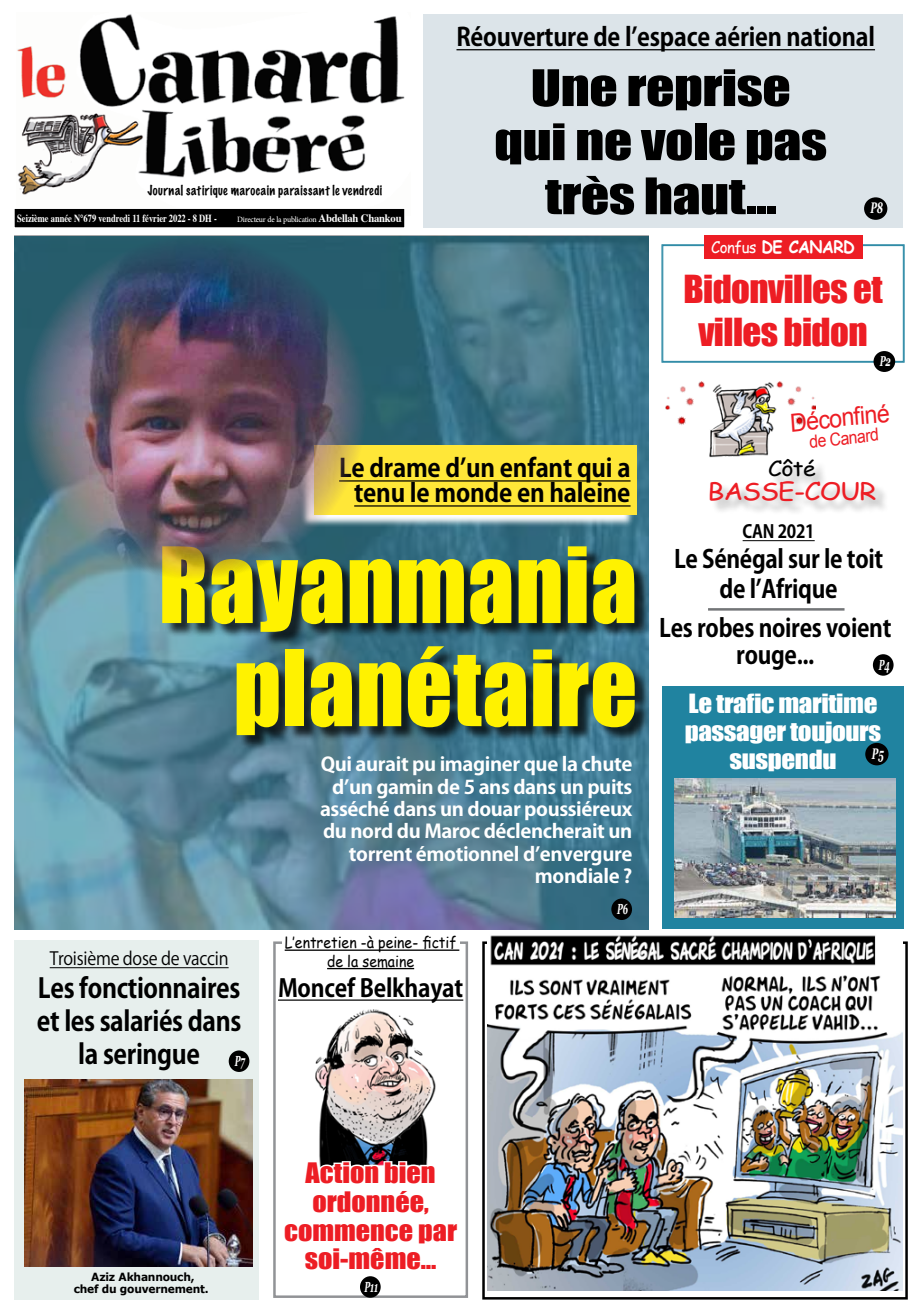
<style>
.page{position:relative;width:922px;height:1312px;background:#fff}
.page>*{position:absolute;margin:0;border:0;box-sizing:border-box;transform-origin:0 0}
.t1{font:97px/103px "Impact";letter-spacing:.01em;color:#fff200;text-align:right;scale:.95 1}
.t2{font:46.5px/54px "Impact";letter-spacing:-.01em;color:#000;text-align:center;scale:1.2 1}
.t3{font:35.5px/42.5px "Impact";letter-spacing:-.015em;color:#ed1d24;text-align:center;scale:1.04 1}
.t4{font:700 27px/32.9px "Koz Go Pr 6 N";letter-spacing:-.015em;color:#000;text-align:center;scale:.92 1}
.t5{font:25.88px/28.8px "Impact";color:#ed1d24;text-align:center;scale:1.09 1}
.t6{font:700 25px/25px "Koz Go Pr 6 N";letter-spacing:-.01em;color:#000;text-align:right;scale:.96 1}
.t7{font:700 25px "Koz Go Pr 6 N";letter-spacing:-.01em;color:#000;scale:.93 1}
.t8{font:24.88px "Arial";color:#ed1d24;scale:.93 1}
.t9{font:700 24.75px/26.2px "Koz Go Pr 6 N";letter-spacing:-.015em;color:#000;text-align:center;scale:.92 1}
.t10{font:700 24.38px "Koz Go Pr 6 N";letter-spacing:-.01em;color:#000;scale:.93 1}
.t11{font:24.25px/27.6px "Impact";letter-spacing:-.015em;color:#fff;text-align:center;scale:1.11 1}
.t12{font:24.12px "Comic Sans MS";letter-spacing:-.03em;color:#ed1d24;scale:1.11 1}
.t13{font:20.62px "Comic Sans MS";color:#000;scale:1.11 1}
.t14{font:700 18.75px/22.2px "Koz Go Pr 6 N";letter-spacing:-.02em;color:#fff;text-align:right;scale:1.06 1}
.t15{font:18px "Koz Go Pr 6 N";letter-spacing:-.015em;color:#000;scale:.92 1}
.t16{font:700 18px "Koz Go Pr 6 N";letter-spacing:-.015em;color:#000;scale:.92 1}
.t17{font:17.62px "Arial";color:#ed1d24;scale:.89 1}
.t18{font:700 17px "Comic Sans MS";letter-spacing:-.03em;color:#fff;scale:.95 1}
.t19{font:15.5px/18.4px "Comic Sans MS";color:#000;text-align:center;scale:.91 1}
.t20{font:italic 700 15.25px "Georgia";color:#fff;scale:.59 1}
.t21{font:italic 700 14.62px "Georgia";color:#fff;scale:.55 1}
.t22{font:italic 700 14.25px "Georgia";color:#fff;scale:.59 1}
.t23{font:100 12.62px "Marker Felt";letter-spacing:.045em;color:#000;scale:.93 1}
.t24{font:11.38px "Adobe Arabic";letter-spacing:-.02em;color:#fff;scale:.94 1}
.t25{font:700 11.25px/12.5px "Verdana";letter-spacing:-.02em;color:#000;text-align:center;scale:.95 1}
.t26{font:700 10.88px "Times";color:#fff;scale:.78 1}
.s1{font-family:"Times";font-weight:700}
.s2{font-weight:400;font-size:15.75px}
</style>
<div class="page">
<img style="left:315px;top:1009px;width:121px;height:129px">
<img style="left:17px;top:14px;width:388px;height:201px">
<div style="left:14px;top:208px;width:390px;height:20px;background:#000"></div>
<div style="left:14px;top:208px;width:390px;height:20px;border:1px solid #fff"></div>
<div style="left:273px;top:941px;width:195px;height:356px;border:2px solid #919396"></div>
<hr style="left:278px;top:999px;width:185px;height:1px;background:#000">
<div style="left:360px;top:1275px;width:20px;height:22px;background:#000;border-radius:50%"></div>
<div style="left:282px;top:935px;width:177px;height:33px;background:#fff"></div>
<hr style="left:284px;top:949px;width:175px;height:1px;background:#000">
<hr style="left:327px;top:967px;width:87px;height:2px;background:#000">
<svg style="left:319px;top:1138px;width:109px;height:36px"></svg>
<div style="left:482px;top:941px;width:425px;height:358px;border:2px solid #000"></div>
<img style="left:487px;top:935px;width:415px;height:355px">
<div style="left:14px;top:939px;width:245px;height:360px;background:#e7efed"></div>
<div style="left:229px;top:1050px;width:20px;height:21px;background:#000;border-radius:50%"></div>
<img style="left:14px;top:236px;width:634px;height:693px">
<div style="left:164px;top:548px;width:485px;height:202px;background:#000;opacity:.75"></div>
<svg style="left:325px;top:514px;width:309px;height:13px"></svg>
<div style="left:314px;top:445px;width:322px;height:69px;background:#ffe738"></div>
<hr style="left:339px;top:480px;width:291px;height:1px;background:#000">
<hr style="left:354px;top:505px;width:276px;height:1px;background:#000">
<img style="left:17px;top:230px;width:354px;height:354px;border-radius:177px">
<hr style="left:50px;top:967px;width:178px;height:1px;background:#000">
<img style="left:24px;top:1079px;width:228px;height:187px">
<div style="left:662px;top:686px;width:241px;height:242px;background:#2083a0"></div>
<svg style="left:661px;top:244px;width:243px;height:118px"></svg>
<div style="left:662px;top:245px;width:241px;height:116px;border:1px solid #2083a0"></div>
<div style="left:865px;top:742px;width:23px;height:23px;background:#000;border-radius:50%"></div>
<img style="left:674px;top:778px;width:220px;height:139px">
<div style="left:423px;top:14px;width:479px;height:214px;background:#dce4e9"></div>
<hr style="left:456px;top:49px;width:418px;height:1px;background:#000">
<div style="left:611px;top:898px;width:21px;height:21px;background:#000;border-radius:50%"></div>
<div style="left:872px;top:654px;width:21px;height:21px;background:#000;border-radius:50%"></div>
<div style="left:711px;top:460px;width:178px;height:56px;background:#000;opacity:.3"></div>
<img style="left:665px;top:381px;width:150px;height:76px">
<hr style="left:707px;top:608px;width:137px;height:2px;background:#737577">
<hr style="left:742px;top:540px;width:72px;height:1px;background:#000">
<div style="left:873px;top:351px;width:21px;height:21px;background:#000;border-radius:50%"></div>
<div style="left:703px;top:236px;width:159px;height:23px;background:#ed1d24"></div>
<div style="left:863px;top:197px;width:24px;height:23px;background:#000;border-radius:50%"></div>
<p class="t23" style="left:147px;top:180px;width:254px">Journal satirique marocain paraissant le vendredi</p>
<p class="t26" style="left:17px;top:207px;width:257px">Seizième année N°679 vendredi 11 février 2022 - 8 DH -</p>
<p class="t24" style="left:237px;top:211px;width:176px">Directeur de la publication <span class="s1">Abdellah Chankou</span></p>
<h3 class="t7" style="left:456px;top:23px;width:451px">Réouverture de l’espace aérien national</h3>
<h2 class="t2" style="left:494px;top:60px;width:279px">Une reprise qui ne vole pas très haut...</h2>
<p class="t20" style="left:870px;top:197px;width:23px">P8</p>
<p class="t18" style="left:711px;top:234px;width:153px"><span class="s2">Confus</span> DE CANARD</p>
<h3 class="t3" style="left:683px;top:267px;width:193px">Bidonvilles et villes bidon</h3>
<p class="t22" style="left:879px;top:350px;width:21px">P2</p>
<h3 class="t6" style="left:339px;top:456px;width:305px">Le drame d’un enfant qui a tenu le monde en haleine</h3>
<h1 class="t1" style="left:158px;top:530px;width:505px">Rayanmania planétaire</h1>
<p class="t14" style="left:320px;top:753px;width:296px">Qui aurait pu imaginer que la chute d’un gamin de 5 ans dans un puits asséché dans un douar poussiéreux du nord du Maroc déclencherait un torrent émotionnel d’envergure mondiale ?</p>
<p class="t15" style="left:50px;top:948px;width:196px">Troisième dose de vaccin</p>
<h3 class="t4" style="left:37px;top:972px;width:224px">Les fonctionnaires et les salariés dans la seringue</h3>
<p class="t21" style="left:235px;top:1049px;width:20px">P7</p>
<p class="t19" style="left:284px;top:932px;width:190px">L’entretien -à peine- fictif de la semaine</p>
<h3 class="t10" style="left:278px;top:973px;width:201px">Moncef Belkhayat</h3>
<p class="t21" style="left:617px;top:897px;width:38px">P6P6</p>
<h3 class="t8" style="left:788px;top:407px;width:109px;rotate:-6deg">Déconfiné</h3>
<p class="t17" style="left:807px;top:430px;width:80px;rotate:-6deg">de Canard</p>
<p class="t13" style="left:768px;top:453px;width:44px">Côté</p>
<p class="t12" style="left:707px;top:473px;width:153px">BASSE-COUR</p>
<p class="t16" style="left:742px;top:521px;width:80px">CAN 2021</p>
<h3 class="t9" style="left:674px;top:544px;width:229px;line-height:30px">Le Sénégal sur le toit de l’Afrique</h3>
<h3 class="t9" style="left:659px;top:615px;width:254px">Les robes noires voient rouge...</h3>
<p class="t21" style="left:878px;top:653px;width:21px">P4</p>
<p class="t11" style="left:684px;top:689px;width:178px">Le trafic maritime passager toujours suspendu</p>
<p class="t20" style="left:871px;top:742px;width:22px">P5</p>
<p class="t25" style="left:74px;top:1270px;width:143px">Aziz Akhannouch,<br>chef du gouvernement.</p>
<h3 class="t5" style="left:284px;top:1157px;width:160px">Action bien ordonnée, commence par soi-même…</h3>
<p class="t21" style="left:364px;top:1275px;width:26px">P11</p>
</div>
